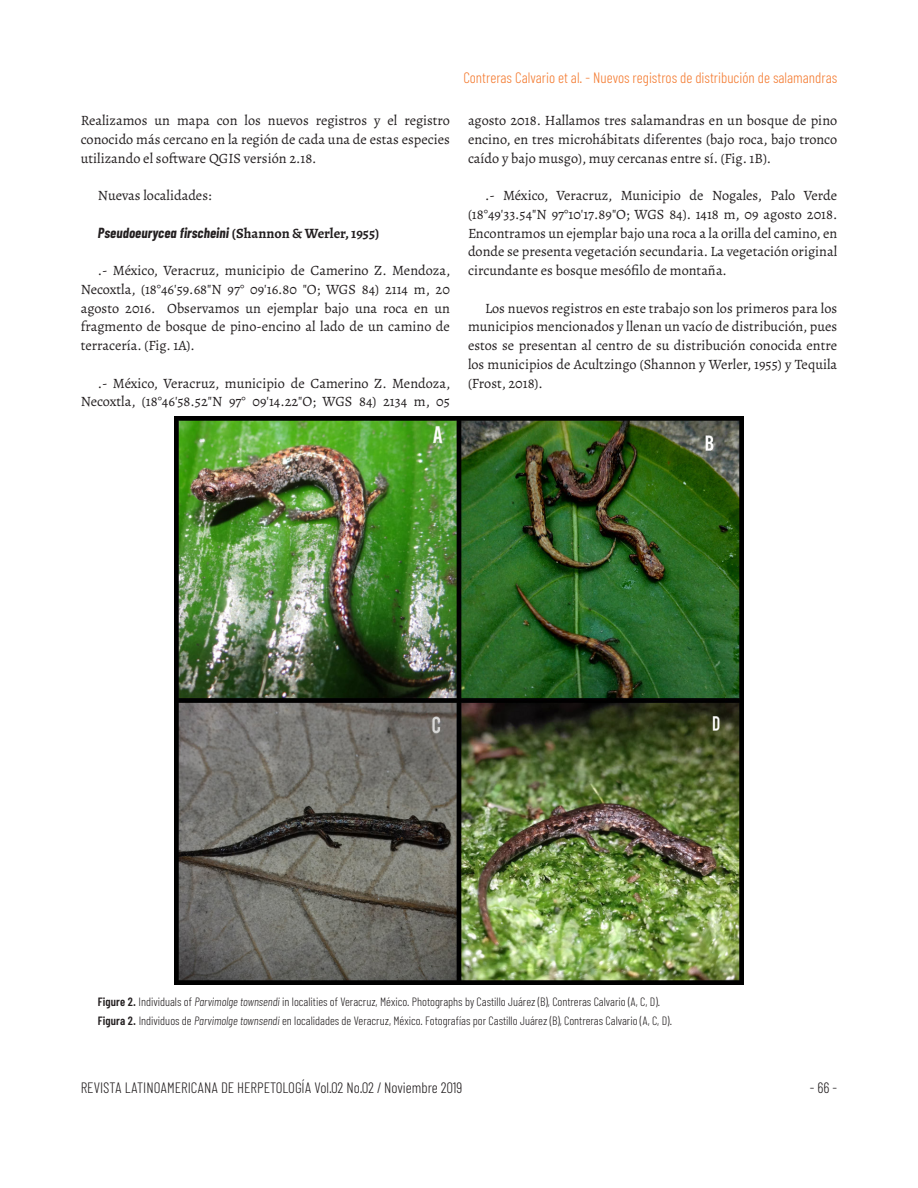
<style>
.page{position:relative;width:918px;height:1188px;background:#fff}
.page>*{position:absolute;margin:0;border:0;box-sizing:border-box;transform-origin:0 0}
.t1{font:300 15px "Barlow Condensed";color:#231f20}
.t2{font:300 15px "Barlow Condensed";color:#f47b31}
._02-txt_Artículo_1{font:14.25px/18.8px "Alegreya";color:#231f20;text-align:justify}
._02-txt_Artículo_1-2{font:italic 700 14.25px "Barlow Condensed";letter-spacing:.01em;color:#231f20}
._02-txt_pie_de_Foto{font:300 12px "Barlow Condensed";color:#231f20}
.s1{font-family:"Alegreya";font-style:normal}
.s2{font-weight:600}
.s3{font-style:italic}
</style>
<div class="page">
<img style="left:175px;top:416px;width:568px;height:569px">
<p class="_02-txt_Artículo_1" style="left:81px;top:111px;width:371px">Realizamos un mapa con los nuevos registros y el registro conocido más cercano en la región de cada una de estas especies utilizando el software QGIS versión 2.18.</p>
<p class="_02-txt_Artículo_1" style="left:98px;top:186px;width:115px">Nuevas localidades:</p>
<p class="_02-txt_Artículo_1-2" style="left:98px;top:224px;width:283px">Pseudoeurycea firscheini <span class="s1">(Shannon &amp; Werler, 1955)</span></p>
<p class="_02-txt_Artículo_1" style="left:81px;top:261px;width:371px;text-indent:17px">.- México, Veracruz, municipio de Camerino Z. Mendoza, Necoxtla, (18°46'59.68"N 97° 09'16.80 "O; WGS 84) 2114 m, 20 agosto 2016. Observamos un ejemplar bajo una roca en un fragmento de bosque de pino-encino al lado de un camino de terracería. (Fig. 1A).</p>
<p class="_02-txt_Artículo_1" style="left:81px;top:373px;width:371px;text-align:right">.- México, Veracruz, municipio de Camerino Z. Mendoza,<br>Necoxtla, (18°46'58.52"N 97° 09'14.22"O; WGS 84) 2134 m, 05</p>
<p class="t2" style="left:463px;top:68px;width:375px">Contreras Calvario et al. - Nuevos registros de distribución de salamandras</p>
<p class="_02-txt_Artículo_1" style="left:468px;top:111px;width:371px">agosto 2018. Hallamos tres salamandras en un bosque de pino encino, en tres microhábitats diferentes (bajo roca, bajo tronco caído y bajo musgo), muy cercanas entre sí. (Fig. 1B).</p>
<p class="_02-txt_Artículo_1" style="left:468px;top:186px;width:371px;text-indent:17px">.- México, Veracruz, Municipio de Nogales, Palo Verde (18°49'33.54"N 97°10'17.89"O; WGS 84). 1418 m, 09 agosto 2018.<br>Encontramos un ejemplar bajo una roca a la orilla del camino, en donde se presenta vegetación secundaria. La vegetación original circundante es bosque mesófilo de montaña.</p>
<p class="_02-txt_Artículo_1" style="left:468px;top:298px;width:371px;text-indent:17px">Los nuevos registros en este trabajo son los primeros para los municipios mencionados y llenan un vacío de distribución, pues estos se presentan al centro de su distribución conocida entre los municipios de Acultzingo (Shannon y Werler, 1955) y Tequila (Frost, 2018).</p>
<p class="_02-txt_pie_de_Foto" style="left:98px;top:995px;width:564px"><span class="s2">Figure 2.</span> Individuals of <span class="s3">Parvimolge townsendi</span> in localities of Veracruz, México. Photographs by Castillo Juárez (B), Contreras Calvario (A, C, D).</p>
<p class="_02-txt_pie_de_Foto" style="left:98px;top:1013px;width:576px"><span class="s2">Figura 2.</span> Individuos de <span class="s3">Parvimolge townsendi</span> en localidades de Veracruz, México. Fotografías por Castillo Juárez (B), Contreras Calvario (A, C, D).</p>
<p class="t1" style="left:81px;top:1079px;width:383px">REVISTA LATINOAMERICANA DE HERPETOLOGÍA Vol.02 No.02 / Noviembre 2019</p>
<p class="t1" style="left:810px;top:1079px;width:29px">- 66 -</p>
</div>
